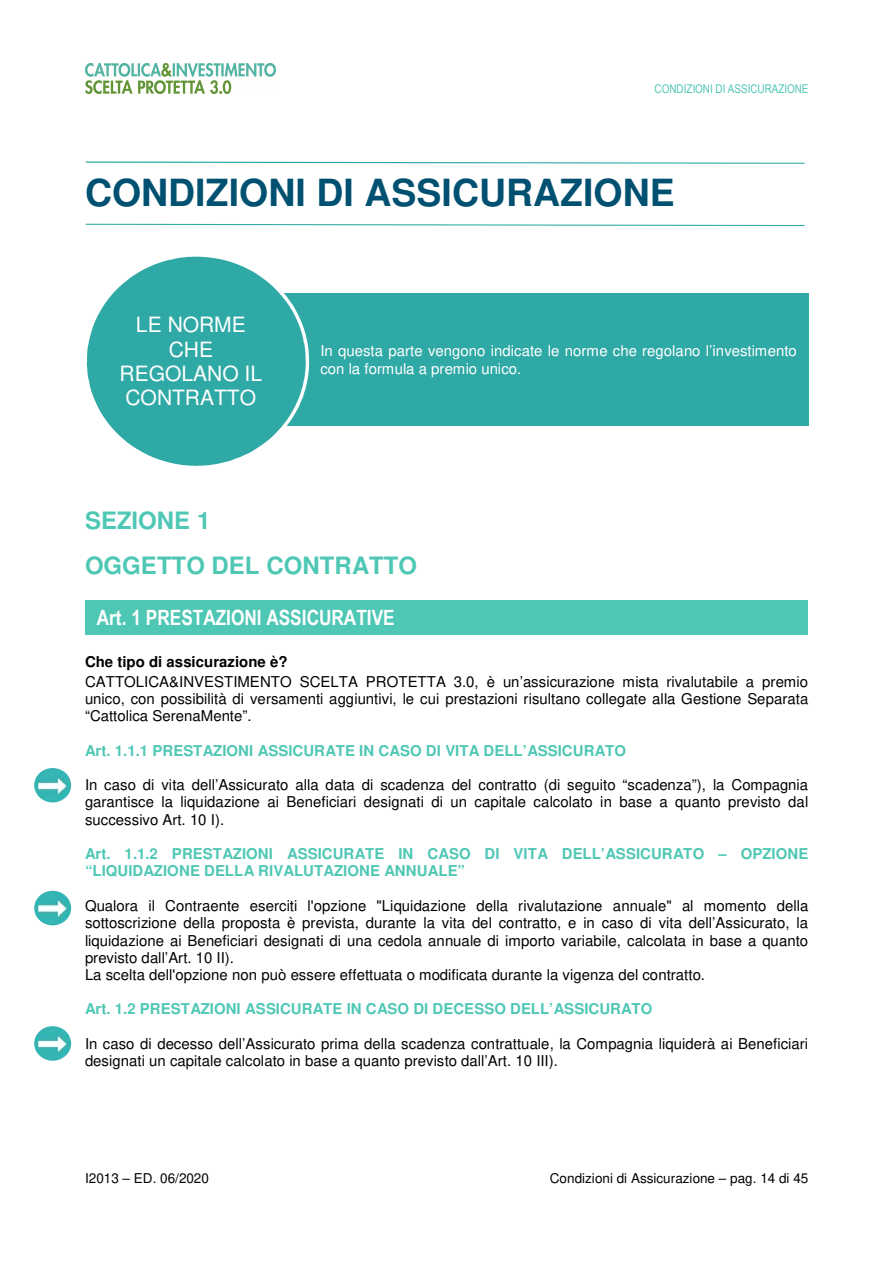
<style>
.page{position:relative;width:893px;height:1263px;background:#fff}
.page>*{position:absolute;margin:0;border:0;box-sizing:border-box;transform-origin:0 0}
.t1{font:700 37.5px "Helvetica";color:#005171}
.t2{font:700 24px/45px "Helvetica";color:#4fc7b5}
.t3{font:21px/24.2px "Helvetica";letter-spacing:-.005em;color:#fff;text-align:center}
.t4{font:700 21px "Arial Narrow";color:#fff}
.t5{font:15px/17.2px "Helvetica";color:#000;text-align:justify}
.t6{font:700 15px/17.2px "Helvetica";color:#4fc7b5}
.t7{font:15px/17.2px "Helvetica";color:#fff}
.t8{font:700 15px "Helvetica";letter-spacing:.005em;color:#000}
.t9{font:13.5px "Helvetica";letter-spacing:.005em;color:#000}
.t10{font:12px "Arial Narrow";letter-spacing:.005em;color:#4fc7b5}
</style>
<div class="page">
<img style="left:85px;top:64px;width:190px;height:30px">
<img style="left:34px;top:768px;width:37px;height:34px;border-radius:50%">
<div style="left:243px;top:293px;width:565px;height:133px;background:#2fa9a5"></div>
<svg style="left:86px;top:256px;width:223px;height:210px;fill:#2fa9a5"></svg>
<svg style="left:86px;top:224px;width:718px;height:2px"></svg>
<div style="left:86px;top:600px;width:722px;height:35px;background:#4fc7b5"></div>
<svg style="left:86px;top:161px;width:718px;height:3px"></svg>
<img style="left:34px;top:891px;width:37px;height:34px;border-radius:50%">
<img style="left:34px;top:1026px;width:37px;height:35px;border-radius:50%">
<p class="t10" style="left:654px;top:85px;width:155px">CONDIZIONI DI ASSICURAZIONE</p>
<h1 class="t1" style="left:85px;top:171px;width:591px">CONDIZIONI DI ASSICURAZIONE</h1>
<h3 class="t3" style="left:120px;top:313px;width:144px">LE NORME<br>CHE<br>REGOLANO IL<br>CONTRATTO</h3>
<p class="t7" style="left:320px;top:342px;width:478px">In questa parte vengono indicate le norme che regolano l’investimento con la formula a premio unico.</p>
<h2 class="t2" style="left:85px;top:498px;width:333px">SEZIONE 1<br>OGGETTO DEL CONTRATTO</h2>
<h3 class="t4" style="left:97px;top:610px;width:299px">Art. 1 PRESTAZIONI ASSICURATIVE</h3>
<p class="t8" style="left:85px;top:653px;width:204px">Che tipo di assicurazione è?</p>
<p class="t5" style="left:85px;top:673px;width:724px">CATTOLICA&amp;INVESTIMENTO SCELTA PROTETTA 3.0, è un’assicurazione mista rivalutabile a premio unico, con possibilità di versamenti aggiuntivi, le cui prestazioni risultano collegate alla Gestione Separata “Cattolica SerenaMente”.</p>
<p class="t6" style="left:85px;top:742px;width:542px">Art. 1.1.1 PRESTAZIONI ASSICURATE IN CASO DI VITA DELL’ASSICURATO</p>
<p class="t5" style="left:85px;top:776px;width:724px">In caso di vita dell’Assicurato alla data di scadenza del contratto (di seguito “scadenza”), la Compagnia garantisce la liquidazione ai Beneficiari designati di un capitale calcolato in base a quanto previsto dal successivo Art. 10 I).</p>
<p class="t6" style="left:85px;top:845px;width:724px">Art. 1.1.2 PRESTAZIONI ASSICURATE IN CASO DI VITA DELL’ASSICURATO – OPZIONE “LIQUIDAZIONE DELLA RIVALUTAZIONE ANNUALE”</p>
<p class="t5" style="left:85px;top:897px;width:724px;text-align:left">Qualora il Contraente eserciti l'opzione "Liquidazione della rivalutazione annuale" al momento della sottoscrizione della proposta è prevista, durante la vita del contratto, e in caso di vita dell’Assicurato, la liquidazione ai Beneficiari designati di una cedola annuale di importo variabile, calcolata in base a quanto previsto dall’Art. 10 II).<br>La scelta dell'opzione non può essere effettuata o modificata durante la vigenza del contratto.</p>
<p class="t6" style="left:85px;top:1000px;width:569px">Art. 1.2 PRESTAZIONI ASSICURATE IN CASO DI DECESSO DELL’ASSICURATO</p>
<p class="t5" style="left:85px;top:1035px;width:724px">In caso di decesso dell’Assicurato prima della scadenza contrattuale, la Compagnia liquiderà ai Beneficiari designati un capitale calcolato in base a quanto previsto dall’Art. 10 III).</p>
<p class="t9" style="left:85px;top:1171px;width:125px">I2013 – ED. 06/2020</p>
<p class="t9" style="left:550px;top:1171px;width:260px">Condizioni di Assicurazione – pag. 14 di 45</p>
</div>
